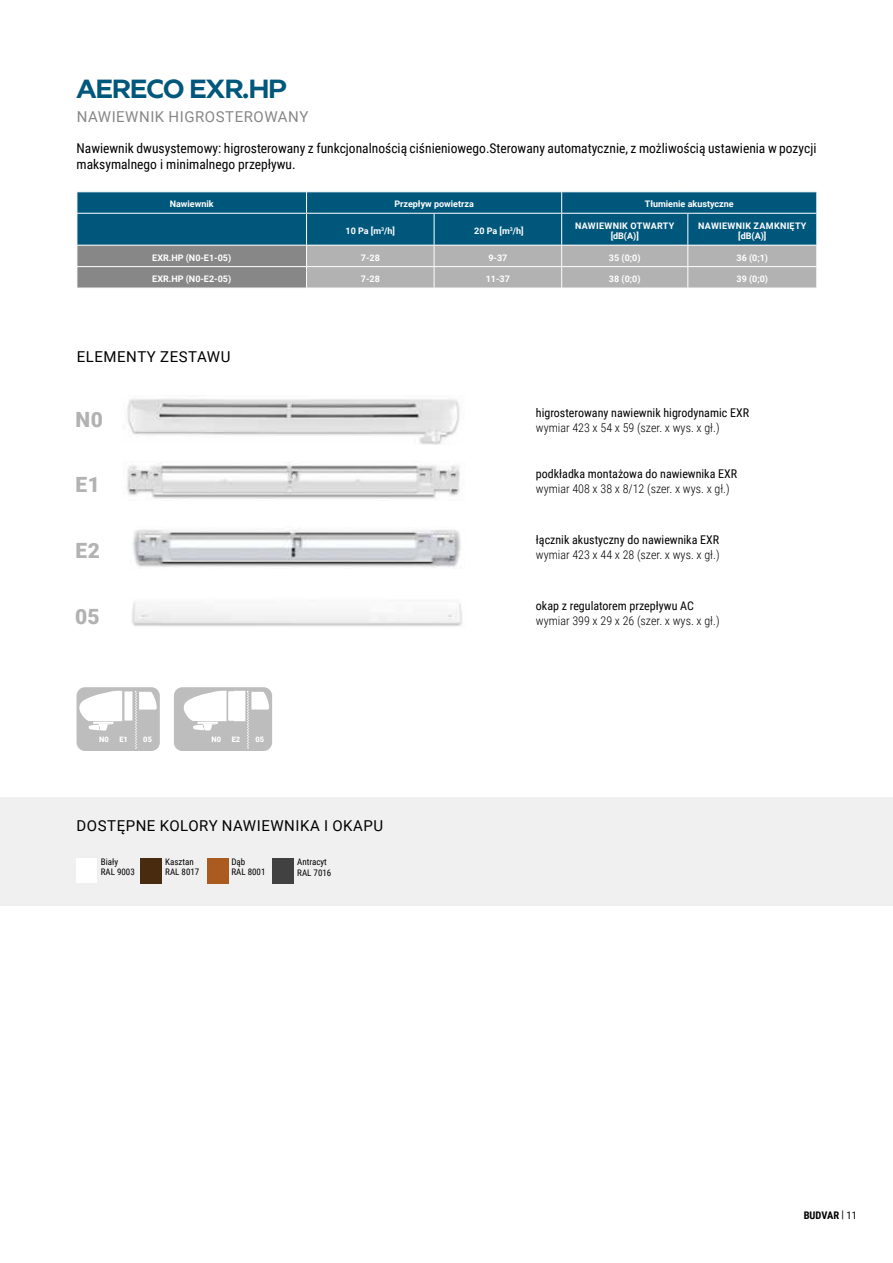
<style>
.page{position:relative;width:893px;height:1263px;background:#fff}
.page>*{position:absolute;margin:0;border:0;box-sizing:border-box;transform-origin:0 0}
.t1{font:700 27px "Bilbao";letter-spacing:-.025em;color:#00577c}
.t2{font:900 21px "Roboto";letter-spacing:.015em;color:#b3b2b2}
.t3{font:15px "Roboto";letter-spacing:.035em;color:#000}
.t4{font:15px "Roboto";letter-spacing:.035em;color:#878787}
.t5{font:13.5px/16.2px "Roboto Condensed";color:#000}
.t6{font:12px "Roboto Condensed";color:#000}
.t7{font:300 12px "Roboto Condensed";color:#000}
.t8{font:700 10.5px "Roboto Condensed";color:#000}
.t9{font:700 9px "Roboto";color:#fff}
.t10{font:9px/10.8px "Roboto Condensed";color:#000}
.t11{font:700 9px/10.5px "Roboto";letter-spacing:.035em;color:#fff;text-align:center}
.t12{font:900 7.5px "Roboto";color:#fff}
.s1{font-weight:400}
</style>
<div class="page">
<svg style="left:77px;top:192px;width:740px;height:96px;background:#517f93"></svg>
<div style="left:0;top:797px;width:893px;height:109px;background:#f0f0f0"></div>
<div style="left:77px;top:858px;width:20px;height:25px;background:#fff"></div>
<div style="left:207px;top:858px;width:21px;height:25px;background:#ab5a20"></div>
<div style="left:141px;top:858px;width:21px;height:25px;background:#492b0f"></div>
<div style="left:273px;top:858px;width:21px;height:25px;background:#404140"></div>
<img style="left:132px;top:529px;width:329px;height:39px">
<img style="left:127px;top:399px;width:333px;height:46px">
<img style="left:127px;top:462px;width:333px;height:37px">
<img style="left:131px;top:601px;width:332px;height:26px">
<div style="left:77px;top:687px;width:83px;height:64px;background:#bdbdbd;border-radius:9px"></div>
<svg style="left:76px;top:689px;width:81px;height:62px"></svg>
<div style="left:174px;top:687px;width:98px;height:64px;background:#bdbdbd;border-radius:9px"></div>
<svg style="left:179px;top:690px;width:90px;height:61px"></svg>
<h1 class="t1" style="left:77px;top:69px;width:212px">AERECO EXR.HP</h1>
<p class="t4" style="left:77px;top:107px;width:233px">NAWIEWNIK HIGROSTEROWANY</p>
<p class="t5" style="left:77px;top:139px;width:741px">Nawiewnik dwusystemowy: higrosterowany z funkcjonalnością ciśnieniowego.Sterowany automatycznie, z możliwością ustawienia w pozycji maksymalnego i minimalnego przepływu.</p>
<p class="t9" style="left:170px;top:198px;width:45px">Nawiewnik</p>
<p class="t9" style="left:394px;top:198px;width:81px">Przepływ powietrza</p>
<p class="t9" style="left:645px;top:198px;width:90px">Tłumienie akustyczne</p>
<p class="t9" style="left:346px;top:224px;width:51px">10 Pa [m<sup>3</sup>/h]</p>
<p class="t9" style="left:474px;top:224px;width:51px">20 Pa [m<sup>3</sup>/h]</p>
<p class="t11" style="left:575px;top:220px;width:101px">NAWIEWNIK OTWARTY [dB(A)]</p>
<p class="t11" style="left:698px;top:220px;width:110px">NAWIEWNIK ZAMKNIĘTY [dB(A)]</p>
<p class="t9" style="left:152px;top:251px;width:80px">EXR.HP (N0-E1-05)</p>
<p class="t9" style="left:361px;top:251px;width:20px">7-28</p>
<p class="t9" style="left:488px;top:251px;width:20px">9-37</p>
<p class="t9" style="left:609px;top:251px;width:33px">35 (0;0)</p>
<p class="t9" style="left:736px;top:251px;width:33px">36 (0;1)</p>
<p class="t9" style="left:152px;top:273px;width:80px">EXR.HP (N0-E2-05)</p>
<p class="t9" style="left:361px;top:273px;width:20px">7-28</p>
<p class="t9" style="left:486px;top:273px;width:26px">11-37</p>
<p class="t9" style="left:609px;top:273px;width:33px">38 (0;0)</p>
<p class="t9" style="left:736px;top:273px;width:33px">39 (0;0)</p>
<p class="t3" style="left:77px;top:346px;width:155px">ELEMENTY ZESTAWU</p>
<h2 class="t2" style="left:76px;top:405px;width:29px">N0</h2>
<h2 class="t2" style="left:76px;top:470px;width:26px">E1</h2>
<h2 class="t2" style="left:76px;top:536px;width:26px">E2</h2>
<h2 class="t2" style="left:75px;top:602px;width:26px">05</h2>
<p class="t12" style="left:99px;top:734px;width:11px">N0</p>
<p class="t12" style="left:119px;top:734px;width:10px">E1</p>
<p class="t12" style="left:143px;top:734px;width:10px">05</p>
<p class="t12" style="left:212px;top:734px;width:11px">N0</p>
<p class="t12" style="left:232px;top:734px;width:10px">E2</p>
<p class="t12" style="left:256px;top:734px;width:10px">05</p>
<p class="t3" style="left:77px;top:815px;width:308px">DOSTĘPNE KOLORY NAWIEWNIKA I OKAPU</p>
<p class="t10" style="left:101px;top:856px;width:36px">Biały<br>RAL 9003</p>
<p class="t10" style="left:231px;top:856px;width:36px">Dąb<br>RAL 8001</p>
<p class="t10" style="left:165px;top:856px;width:36px">Kasztan<br>RAL 8017</p>
<p class="t10" style="left:297px;top:856px;width:36px">Antracyt<br>RAL 7016</p>
<p class="t6" style="left:536px;top:404px;width:215px">higrosterowany nawiewnik higrodynamic EXR</p>
<p class="t7" style="left:536px;top:419px;width:185px">wymiar 423 x 54 x 59 (szer. x wys. x gł.)</p>
<p class="t6" style="left:536px;top:465px;width:203px">podkładka montażowa do nawiewnika EXR</p>
<p class="t7" style="left:536px;top:480px;width:195px">wymiar 408 x 38 x 8/12 (szer. x wys. x gł.)</p>
<p class="t6" style="left:536px;top:532px;width:185px">łącznik akustyczny do nawiewnika EXR</p>
<p class="t7" style="left:536px;top:547px;width:185px">wymiar 423 x 44 x 28 (szer. x wys. x gł.)</p>
<p class="t6" style="left:536px;top:597px;width:159px">okap z regulatorem przepływu AC</p>
<p class="t7" style="left:536px;top:612px;width:185px">wymiar 399 x 29 x 26 (szer. x wys. x gł.)</p>
<p class="t8" style="left:804px;top:1207px;width:55px">BUDVAR <span class="s1">| 11</span></p>
</div>
